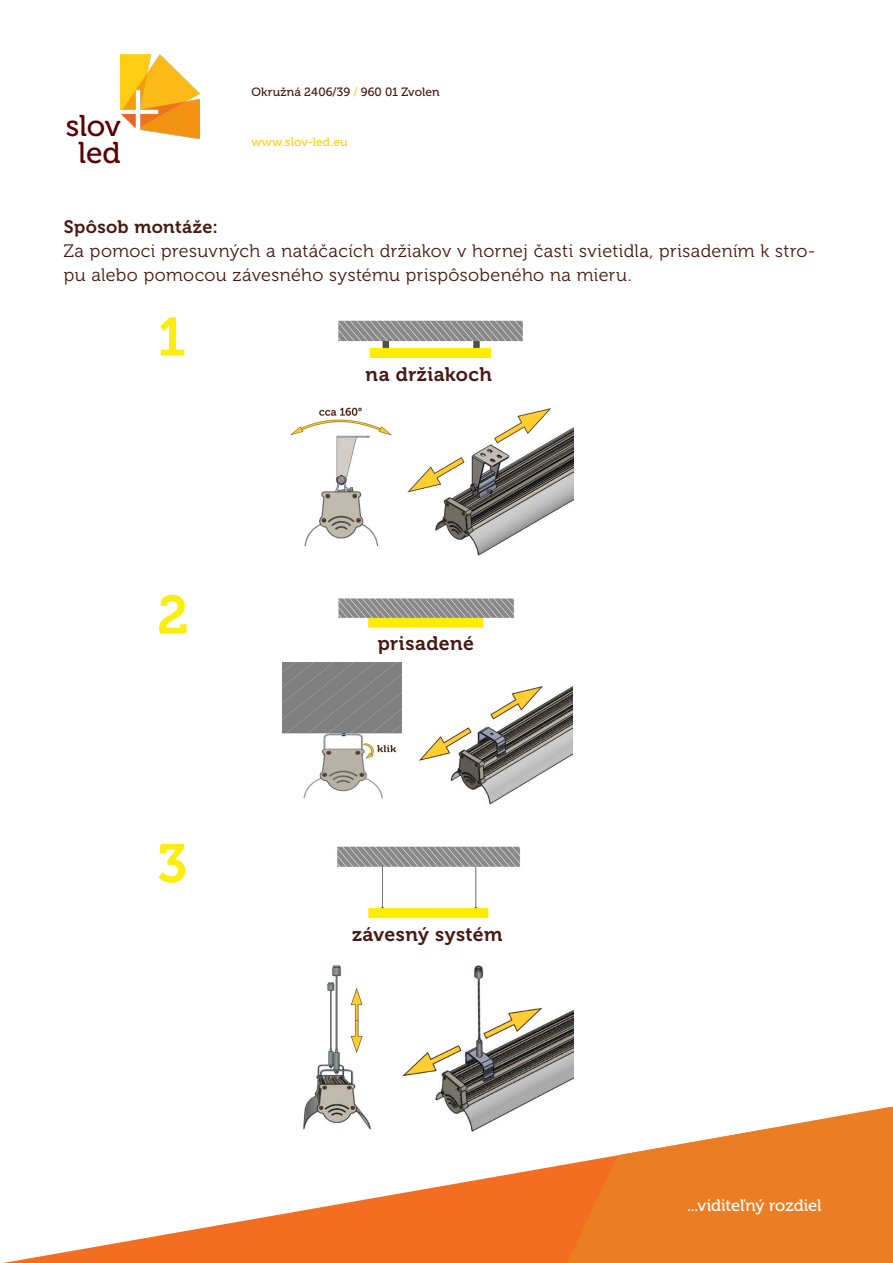
<style>
.page{position:relative;width:893px;height:1263px;background:#fff}
.page>*{position:absolute;margin:0;border:0;box-sizing:border-box;transform-origin:0 0}
.t1{font:54px "Museo 700";color:#fced10}
.t2{font:30px/27px "Museo 500";letter-spacing:-.01em;color:#5b0002;text-align:center}
.t3{font:19.5px "Museo 700";letter-spacing:.02em;color:#471a12}
.t4{font:18px/24px "Museo 300";letter-spacing:.02em;color:#471a12}
.t5{font:18px "Museo 700";letter-spacing:.02em;color:#471a12}
.t6{font:16.5px "Museo 500";letter-spacing:-.005em;color:#fff}
.t7{font:12px "Museo 500";letter-spacing:.01em;color:#491810}
.t8{font:12px "Museo 500";letter-spacing:.01em;color:#fdce17}
.s1{color:#fdce17}
</style>
<div class="page">
<img style="left:121px;top:54px;width:78px;height:84px">
<img style="left:337px;top:846px;width:183px;height:73px">
<img style="left:338px;top:598px;width:176px;height:30px">
<img style="left:338px;top:320px;width:185px;height:38px">
<img style="left:290px;top:407px;width:284px;height:149px">
<img style="left:283px;top:663px;width:290px;height:142px">
<img style="left:305px;top:965px;width:58px;height:142px">
<img style="left:402px;top:965px;width:172px;height:142px">
<svg style="left:3px;top:1107px;width:564px;height:156px"></svg>
<svg style="left:567px;top:1107px;width:326px;height:156px;fill:#eb7d23"></svg>
<h2 class="t2" style="left:66px;top:112px;width:56px">slov led</h2>
<p class="t7" style="left:251px;top:86px;width:190px">Okružná 2406/39 <span class="s1">/</span> 960 01 Zvolen</p>
<p class="t8" style="left:251px;top:135px;width:98px">www.slov-led.eu</p>
<p class="t5" style="left:64px;top:217px;width:156px">Spôsob montáže:</p>
<p class="t4" style="left:64px;top:240px;width:753px">Za pomoci presuvných a natáčacích držiakov v hornej časti svietidla, prisadením k stro&shy;pu alebo pomocou závesného systému prispôsobeného na mieru.</p>
<h1 class="t1" style="left:157px;top:307px;width:30px">1</h1>
<h1 class="t1" style="left:157px;top:585px;width:33px">2</h1>
<h1 class="t1" style="left:157px;top:833px;width:32px">3</h1>
<p class="t3" style="left:366px;top:363px;width:128px">na držiakoch</p>
<p class="t3" style="left:378px;top:632px;width:98px">prisadené</p>
<p class="t3" style="left:352px;top:923px;width:152px">závesný systém</p>
<p class="t6" style="left:687px;top:1196px;width:136px">...viditeľný rozdiel</p>
</div>
